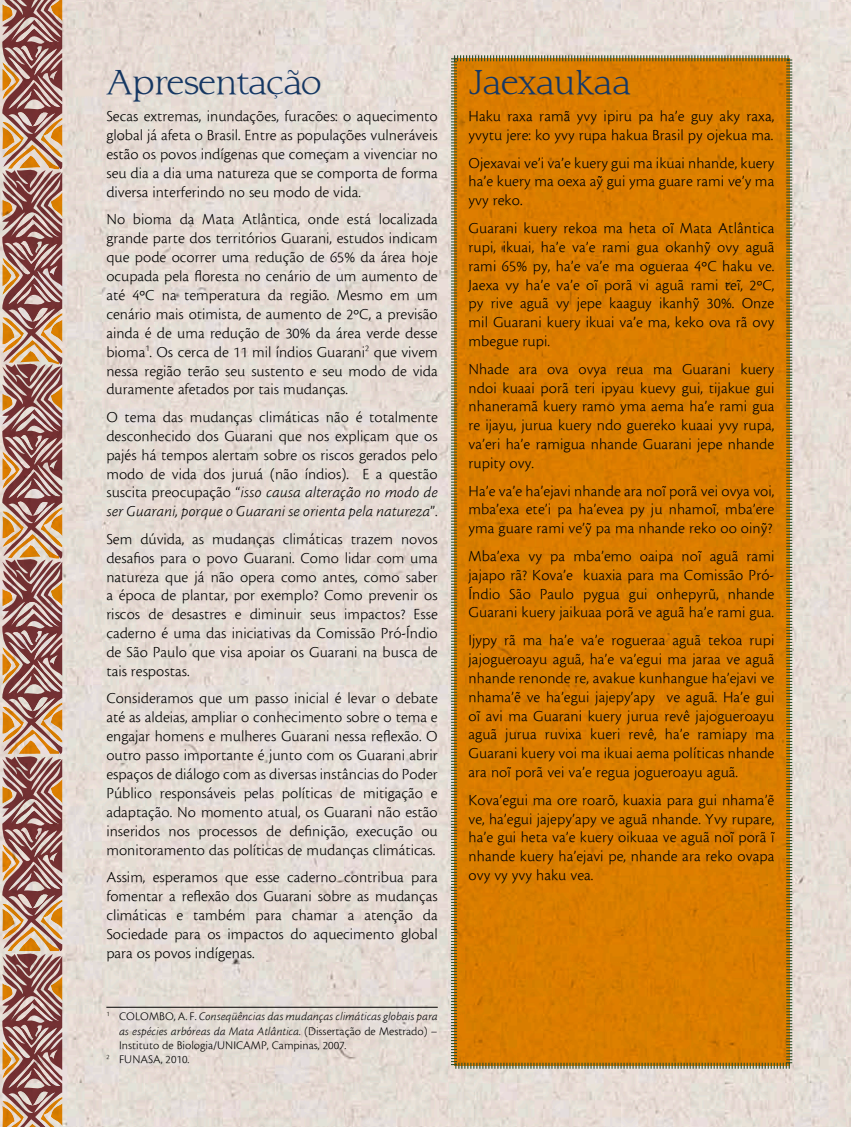
<style>
.page{position:relative;width:851px;height:1127px;background:#fff}
.page>*{position:absolute;margin:0;border:0;box-sizing:border-box;transform-origin:0 0}
.t1{font:27px "Typo 3 Normal";color:#194178}
.t2{font:15.75px/18.9px "Cronos MM";letter-spacing:.005em;color:#000;text-align:justify}
.t3{font:15.75px/18.9px "Cronos MM It";color:#000}
.t4{font:12px/14.4px "Cronos MM It";color:#000;text-align:right}
.t5{font:12px/14.4px "Cronos MM";color:#000}
.s1{font-family:"Cronos MM"}
</style>
<div class="page">
<img style="left:0;top:0;width:850px;height:1127px">
<h1 class="t1" style="left:106px;top:63px;width:216px">Apresentação</h1>
<p class="t2" style="left:106px;top:107px;width:333px">Secas extremas, inundações, furacões: o aquecimento global já afeta o Brasil. Entre as populações vulneráveis estão os povos indígenas que começam a vivenciar no seu dia a dia uma natureza que se comporta de forma diversa interferindo no seu modo de vida.</p>
<p class="t2" style="left:106px;top:210px;width:333px">No bioma da Mata Atlântica, onde está localizada grande parte dos territórios Guarani, estudos indicam que pode ocorrer uma redução de 65% da área hoje ocupada pela floresta no cenário de um aumento de até 4ºC na temperatura da região. Mesmo em um cenário mais otimista, de aumento de 2ºC, a previsão ainda é de uma redução de 30% da área verde desse bioma<sup>1</sup>. Os cerca de 11 mil índios Guarani<sup>2</sup> que vivem nessa região terão seu sustento e seu modo de vida duramente afetados por tais mudanças.</p>
<p class="t2" style="left:106px;top:408px;width:333px">O tema das mudanças climáticas não é totalmente desconhecido dos Guarani que nos explicam que os pajés há tempos alertam sobre os riscos gerados pelo modo de vida dos juruá (não índios). E a questão</p>
<p class="t3" style="left:106px;top:483px;width:333px"><span class="s1">suscita preocupação “</span>isso causa alteração no modo de ser Guarani, porque o Guarani se orienta pela natureza<span class="s1">”.</span></p>
<p class="t2" style="left:106px;top:530px;width:333px">Sem dúvida, as mudanças climáticas trazem novos desafios para o povo Guarani. Como lidar com uma natureza que já não opera como antes, como saber a época de plantar, por exemplo? Como prevenir os riscos de desastres e diminuir seus impactos? Esse caderno é uma das iniciativas da Comissão Pró-Índio de São Paulo que visa apoiar os Guarani na busca de tais respostas.</p>
<p class="t2" style="left:106px;top:689px;width:333px">Consideramos que um passo inicial é levar o debate até as aldeias, ampliar o conhecimento sobre o tema e engajar homens e mulheres Guarani nessa reflexão. O outro passo importante é junto com os Guarani abrir espaços de diálogo com as diversas instâncias do Poder Público responsáveis pelas políticas de mitigação e adaptação. No momento atual, os Guarani não estão inseridos nos processos de definição, execução ou monitoramento das políticas de mudanças climáticas.</p>
<p class="t2" style="left:106px;top:868px;width:333px">Assim, esperamos que esse caderno contribua para fomentar a reflexão dos Guarani sobre as mudanças climáticas e também para chamar a atenção da Sociedade para os impactos do aquecimento global para os povos indígenas.</p>
<p class="t4" style="left:106px;top:1009px;width:333px"><sup>1</sup> <span class="s1">COLOMBO, A. F.</span> Conseqüências das mudanças climáticas globais para as espécies arbóreas da Mata Atlântica. <span class="s1">(Dissertação de Mestrado) –</span></p>
<p class="t5" style="left:106px;top:1038px;width:242px;text-indent:13px">Instituto de Biologia/UNICAMP, Campinas, 2007.<br><sup>2</sup> FUNASA, 2010.</p>
<h1 class="t1" style="left:468px;top:63px;width:164px">Jaexaukaa</h1>
<p class="t2" style="left:468px;top:107px;width:307px">Haku raxa ramã yvy ipiru pa ha’e guy aky raxa, yvytu jere: ko yvy rupa hakua Brasil py ojekua ma.</p>
<p class="t2" style="left:468px;top:154px;width:307px">Ojexavai ve’i va’e kuery gui ma ikuai nhande, kuery ha’e kuery ma oexa aÿ gui yma guare rami ve’y ma yvy reko.</p>
<p class="t2" style="left:468px;top:219px;width:307px">Guarani kuery rekoa ma heta oï Mata Atlântica rupi, ikuai, ha’e va’e rami gua okanhÿ ovy aguã rami 65% py, ha’e va’e ma ogueraa 4ºC haku ve.<br>Jaexa vy ha’e va’e oï porã vi aguã rami teï, 2ºC, py rive aguã vy jepe kaaguy ikanhÿ 30%. Onze mil Guarani kuery ikuai va’e ma, keko ova rã ovy mbegue rupi.</p>
<p class="t2" style="left:468px;top:360px;width:307px">Nhade ara ova ovya reua ma Guarani kuery ndoi kuaai porã teri ipyau kuevy gui, tijakue gui nhaneramã kuery ramo yma aema ha’e rami gua re ijayu, jurua kuery ndo guereko kuaai yvy rupa, va’eri ha’e ramigua nhande Guarani jepe nhande rupity ovy.</p>
<p class="t2" style="left:468px;top:481px;width:307px">Ha’e va’e ha’ejavi nhande ara noï porã vei ovya voi, mba’exa ete’i pa ha’evea py ju nhamoï, mba’ere yma guare rami ve’ÿ pa ma nhande reko oo oinÿ?</p>
<p class="t2" style="left:468px;top:547px;width:307px">Mba’exa vy pa mba’emo oaipa noï aguã rami jajapo rã? Kova’e kuaxia para ma Comissão Pró-Índio São Paulo pygua gui onhepyrû, nhande Guarani kuery jaikuaa porã ve aguã ha’e rami gua.</p>
<p class="t2" style="left:468px;top:631px;width:307px">Ijypy rã ma ha’e va’e rogueraa aguã tekoa rupi jajogueroayu aguã, ha’e va’egui ma jaraa ve aguã nhande renonde re, avakue kunhangue ha’ejavi ve nhama’ë ve ha’egui jajepy’apy ve aguã. Ha’e gui oï avi ma Guarani kuery jurua revê jajogueroayu aguã jurua ruvixa kueri revê, ha’e ramiapy ma Guarani kuery voi ma ikuai aema políticas nhande ara noï porã vei va’e regua jogueroayu aguã.</p>
<p class="t2" style="left:468px;top:790px;width:307px">Kova’egui ma ore roarõ, kuaxia para gui nhama’ë ve, ha’egui jajepy’apy ve aguã nhande. Yvy rupare, ha’e gui heta va’e kuery oikuaa ve aguã noï porã ï nhande kuery ha’ejavi pe, nhande ara reko ovapa ovy vy yvy haku vea.</p>
</div>
